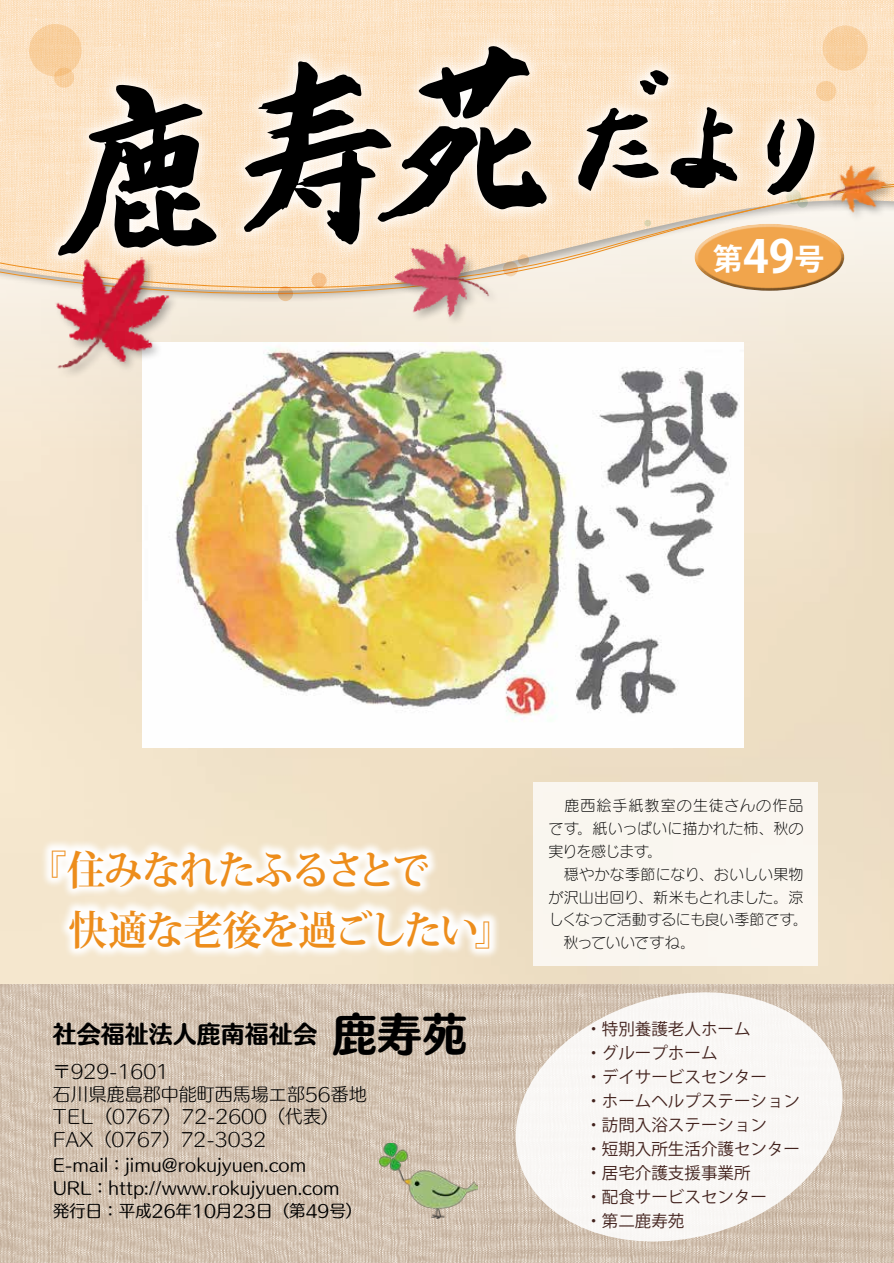
<style>
.page{position:relative;width:894px;height:1263px;background:#fff}
.page>*{position:absolute;margin:0;border:0;box-sizing:border-box;transform-origin:0 0}
.t1{font:45px "Humming Std E";color:#000}
.t2{font:700 45px "Koz Go Pro";color:#fff}
.t3{font:700 40.5px/60px "Koz Min Pro";letter-spacing:-.05em;color:#ed8d1b}
.t4{font:700 30px "Koz Go Pro";color:#fff}
.t5{font:24px "Humming Std E";color:#000}
.t6{font:18px/22.8px "Humming Std L";color:#000}
.t7{font:16.5px/24px "Koz Go Pro";color:#42221d}
.t8{font:16.5px/23px "Humming Std M";color:#000}
.t9{font:15px/23px "Seurat Pro L";letter-spacing:.01em;color:#000}
</style>
<div class="page">
<img style="left:0;top:984px;width:893px;height:279px">
<img style="left:0;top:0;width:893px;height:165px">
<svg style="left:40px;top:839px;width:460px;height:121px"></svg>
<svg style="left:501px;top:976px;width:355px;height:282px;fill:#f8f6f4"></svg>
<svg style="left:0;top:165px;width:893px;height:170px;background:#f3e5d1"></svg>
<svg style="left:311px;top:273px;width:15px;height:15px"></svg>
<svg style="left:278px;top:286px;width:15px;height:15px"></svg>
<svg style="left:29px;top:24px;width:53px;height:52px"></svg>
<svg style="left:822px;top:26px;width:45px;height:44px"></svg>
<svg style="left:502px;top:261px;width:16px;height:15px"></svg>
<svg style="left:42px;top:30px;width:788px;height:242px;background:#f9debd"></svg>
<svg style="left:58px;top:84px;width:159px;height:172px;background:#958b7e"></svg>
<svg style="left:244px;top:46px;width:303px;height:199px;background:#a79a8a"></svg>
<svg style="left:670px;top:107px;width:67px;height:81px;background:#9c9183"></svg>
<svg style="left:767px;top:118px;width:47px;height:77px;background:#837d74"></svg>
<svg style="left:578px;top:107px;width:80px;height:84px;background:#a3998c"></svg>
<svg style="left:639px;top:69px;width:30px;height:27px"></svg>
<svg style="left:54px;top:67px;width:20px;height:21px"></svg>
<svg style="left:815px;top:81px;width:20px;height:20px"></svg>
<div style="left:533px;top:782px;width:285px;height:184px;background:#faf6f0"></div>
<img style="left:379px;top:1143px;width:98px;height:75px">
<img style="left:168px;top:343px;width:575px;height:380px">
<img style="left:51px;top:257px;width:129px;height:122px">
<div style="left:827px;top:163px;width:66px;height:61px;background:#f9f5ed"></div>
<img style="left:821px;top:160px;width:72px;height:55px">
<div style="left:392px;top:241px;width:107px;height:87px;background:#000;opacity:.3"></div>
<img style="left:391px;top:237px;width:104px;height:80px">
<h1 class="t2" style="left:742px;top:227px;width:53px">49</h1>
<h3 class="t4" style="left:712px;top:240px;width:31px">第</h3>
<h3 class="t4" style="left:794px;top:240px;width:31px">号</h3>
<h2 class="t3" style="left:68px;top:838px;width:447px;text-indent:-41px">『住みなれたふるさとで<br>快適な老後を過ごしたい『</h2>
<h1 class="t1" style="left:332px;top:1000px;width:136px">鹿寿苑</h1>
<h3 class="t5" style="left:53px;top:1016px;width:265px">社会福祉法人鹿南福祉会</h3>
<p class="t6" style="left:53px;top:1059px;width:315px">〒929-1601<br>石川県鹿島郡中能町西馬場エ部56番地<br>TEL（0767）72-2600（代表(<br>FAX)0767(72-3032</p>
<p class="t8" style="left:53px;top:1153px;width:311px">E-mail：jimu@rokujyuen.com<br>URL：http://www.rokujyuen.com<br>発行日：平成26年10月23日（第49号(</p>
<p class="t9" style="left:548px;top:793px;width:261px">　鹿西絵手紙教室の生徒さんの作品です。紙いっぱいに描かれた柿、秋の実りを感じます。<br>　穏やかな季節になり、おいしい果物が沢山出回り、新米もとれました。涼しくなって活動するにも良い季節です。　秋っていいですね。</p>
<p class="t7" style="left:585px;top:1018px;width:216px">・特別養護老人ホーム<br>・グループホーム<br>・デイサービスセンター<br>・ホームヘルプステーション・訪問入浴ステーション<br>・短期入所生活介護センター・居宅介護支援事業所<br>・配食サービスセンター<br>・第二鹿寿苑</p>
</div>
